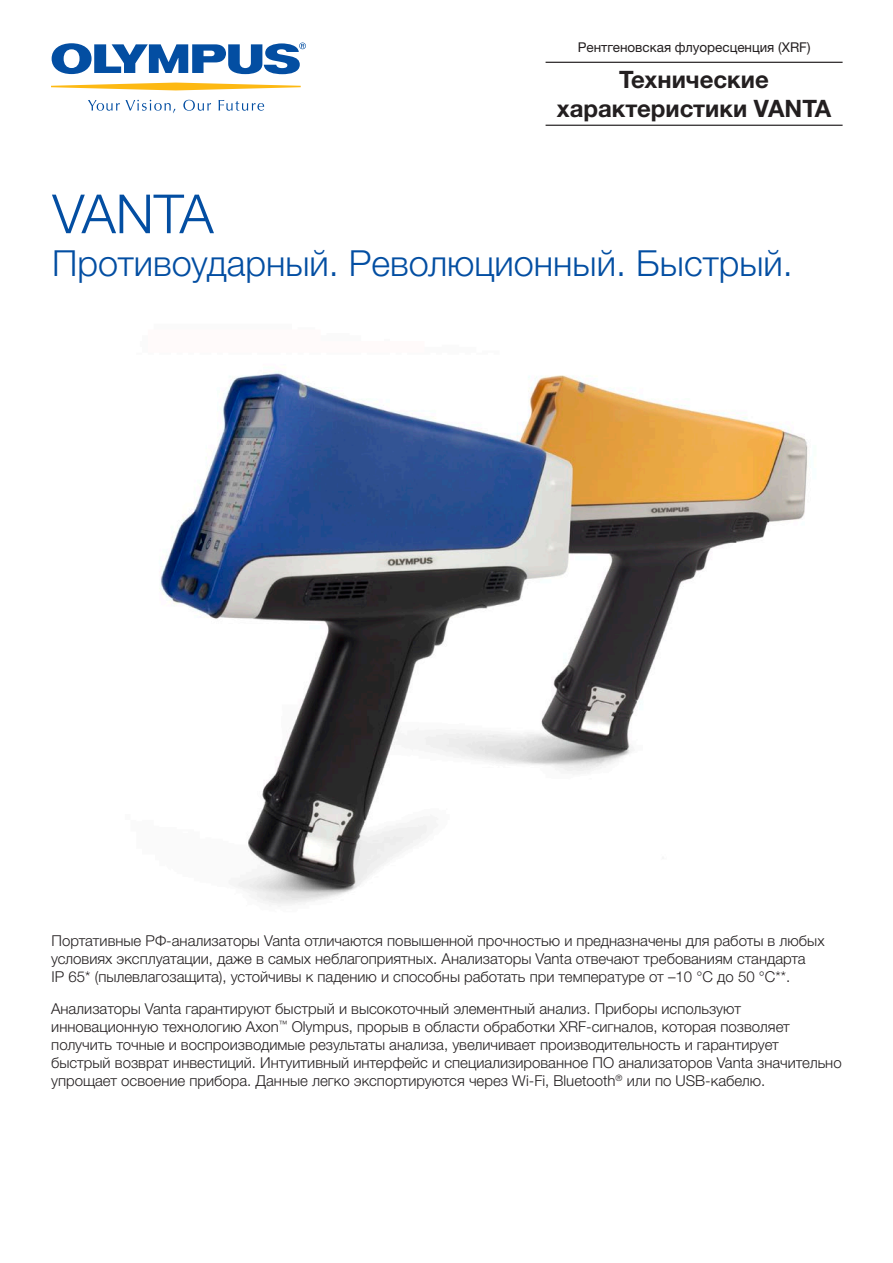
<style>
.page{position:relative;width:893px;height:1263px;background:#fff}
.page>*{position:absolute;margin:0;border:0;box-sizing:border-box;transform-origin:0 0}
.Cover_Title_1{font:300 54px "Helvetica Neue LTW1 G";letter-spacing:-.025em;color:#034ea2}
.Title_1{font:300 36px "Helvetica Neue LTW1 G";color:#034ea2}
.Title_0{font:700 24px/28.8px "Helvetica Neue LTW1 G";color:#231f20;text-align:center}
.Text{font:300 15px/18px "Helvetica Neue LTW1 G";color:#231f20}
.Title_00{font:13.5px "Helvetica Neue LTW1 G";color:#231f20}
</style>
<div class="page">
<svg style="left:51px;top:83px;width:250px;height:7px"></svg>
<svg style="left:88px;top:100px;width:87px;height:13px"></svg>
<svg style="left:183px;top:100px;width:28px;height:11px"></svg>
<svg style="left:219px;top:100px;width:45px;height:11px"></svg>
<svg style="left:52px;top:43px;width:254px;height:31px"></svg>
<img style="left:159px;top:371px;width:649px;height:533px">
<hr style="left:546px;top:62px;width:297px;height:1px;background:#231f20">
<hr style="left:546px;top:125px;width:297px;height:1px;background:#231f20">
<p class="Title_00" style="left:578px;top:39px;width:234px">Рентгеновская флуоресценция (XRF)</p>
<p class="Title_0" style="left:557px;top:65px;width:276px">Технические характеристики VANTA</p>
<p class="Cover_Title_1" style="left:52px;top:181px;width:163px">VANTA</p>
<p class="Title_1" style="left:52px;top:242px;width:742px">Противоударный. Революционный. Быстрый.</p>
<p class="Text" style="left:51px;top:931px;width:775px">Портативные РФ-анализаторы Vanta отличаются повышенной прочностью и предназначены для работы в любых условиях эксплуатации, даже в самых неблагоприятных. Анализаторы Vanta отвечают требованиям стандарта<br>IP 65* (пылевлагозащита), устойчивы к падению и способны работать при температуре от –10 °C до 50 °C**.</p>
<p class="Text" style="left:51px;top:999px;width:792px">Анализаторы Vanta гарантируют быстрый и высокоточный элементный анализ. Приборы используют инновационную технологию Axon<sup>™</sup> Olympus, прорыв в области обработки XRF-сигналов, которая позволяет получить точные и воспроизводимые результаты анализа, увеличивает производительность и гарантирует быстрый возврат инвестиций. Интуитивный интерфейс и специализированное ПО анализаторов Vanta значительно упрощает освоение прибора. Данные легко экспортируются через Wi-Fi, Bluetooth<sup>®</sup> или по USB-кабелю.</p>
</div>
